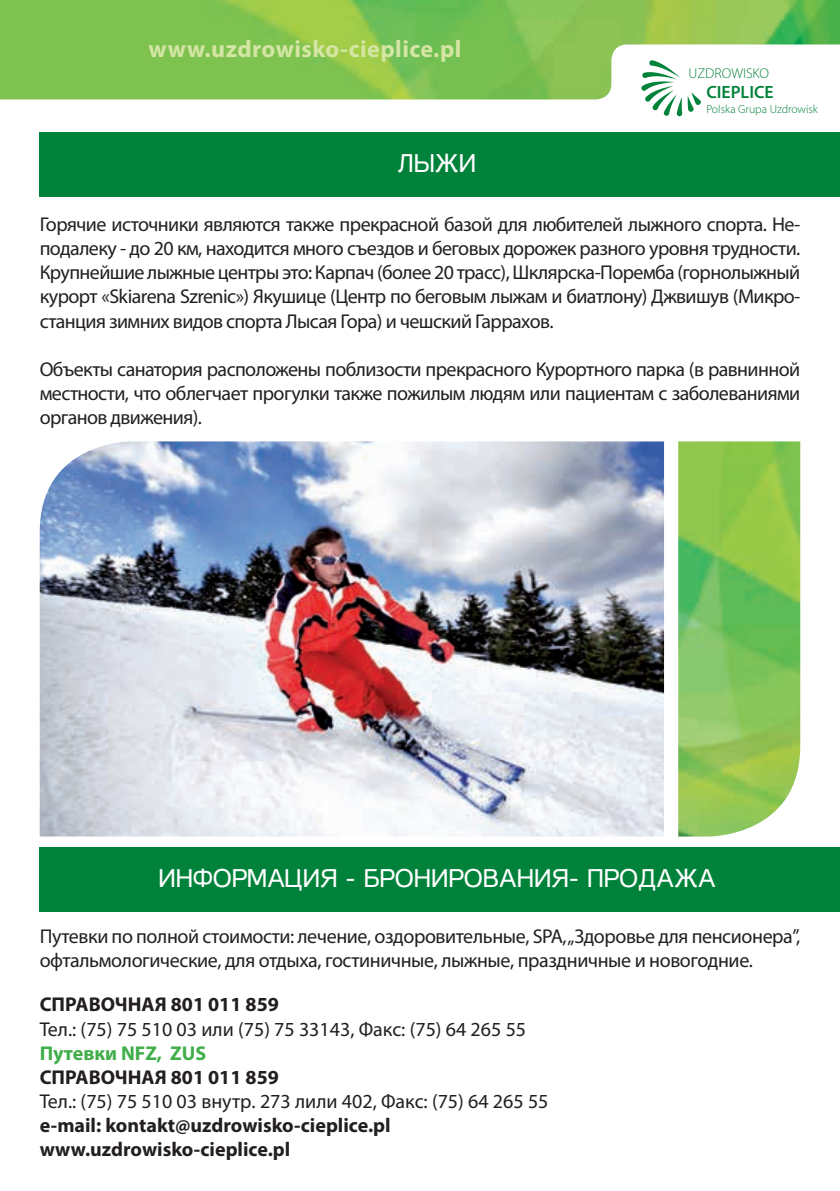
<style>
.page{position:relative;width:840px;height:1191px;background:#fff}
.page>*{position:absolute;margin:0;border:0;box-sizing:border-box;transform-origin:0 0}
.t1{font:26px "Casper";color:#fff}
.t2{font:700 24px "Myriad Pro";letter-spacing:.02em;color:#d5e6a4}
.t3{font:20px/24px "Myriad Pro";letter-spacing:-.02em;color:#231f20;text-align:justify}
.t4{font:700 20px/24px "Myriad Pro";color:#231f20}
.t5{font:20px "Myriad Pro";color:#231f20}
.t6{font:700 20px "Myriad Pro";color:#40ae49}
.t7{font:600 17.8px "Myriad Pro";color:#00823a}
.t8{font:300 14.2px "Myriad Pro";color:#00823a}
.t9{font:300 11.8px "Myriad Pro";color:#00823a}
</style>
<div class="page">
<div style="left:40px;top:132px;width:799px;height:65px;background:#00823a"></div>
<div style="left:40px;top:847px;width:799px;height:64px;background:#00823a"></div>
<svg style="left:645px;top:99px;width:55px;height:17px"></svg>
<img style="left:0;top:0;width:839px;height:99px">
<img style="left:40px;top:441px;width:623px;height:395px">
<img style="left:678px;top:441px;width:121px;height:395px">
<p class="t2" style="left:148px;top:33px;width:314px">www.uzdrowisko-cieplice.pl</p>
<h1 class="t1" style="left:397px;top:149px;width:77px">ЛЫЖИ</h1>
<p class="t8" style="left:688px;top:65px;width:82px">UZDROWISKO</p>
<p class="t7" style="left:706px;top:80px;width:69px">CIEPLICE</p>
<p class="t9" style="left:706px;top:102px;width:113px">Polska Grupa Uzdrowisk</p>
<p class="t3" style="left:40px;top:212px;width:761px">Горячие источники являются также прекрасной базой для любителей лыжного спорта. Не&shy;подалеку - до 20 км, находится много съездов и беговых дорожек разного уровня трудности.<br>Крупнейшие лыжные центры это: Карпач (более 20 трасс), Шклярска-Поремба (горнолыжный курорт «Skiarena Szrenic») Якушице (Центр по беговым лыжам и биатлону) Джвишув (Микро&shy;станция зимних видов спорта Лысая Гора) и чешский Гаррахов.</p>
<p class="t3" style="left:40px;top:356px;width:761px">Объекты санатория расположены поблизости прекрасного Курортного парка (в равнинной местности, что облегчает прогулки также пожилым людям или пациентам с заболеваниями органов движения).</p>
<h1 class="t1" style="left:158px;top:864px;width:19px">ИНФОРМАЦИ</h1>
<h1 class="t1" style="left:320px;top:864px;width:62px">Я - БРОНИРОВАНИ</h1>
<h1 class="t1" style="left:551px;top:864px;width:71px">Я- ПРОДА</h1>
<h1 class="t1" style="left:673px;top:864px;width:42px">ЖА</h1>
<p class="t3" style="left:40px;top:924px;width:761px">Путевки по полной стоимости: лечение, оздоровительные, SPA, „Здоровье для пенсионера”, офтальмологические, для отдыха, гостиничные, лыжные, праздничные и новогодние.</p>
<p class="t4" style="left:40px;top:992px;width:240px">СПРАВОЧНАЯ 801 011 859</p>
<p class="t5" style="left:40px;top:1016px;width:487px">Тел.: (75) 75 510 03 или (75) 75 33143, Факс: (75) 64 265 55</p>
<p class="t6" style="left:40px;top:1039px;width:168px">Путевки NFZ, ZUS</p>
<p class="t4" style="left:40px;top:1064px;width:240px">СПРАВОЧНАЯ 801 011 859</p>
<p class="t5" style="left:40px;top:1088px;width:510px">Тел.: (75) 75 510 03 внутр. 273 лили 402, Факс: (75) 64 265 55</p>
<p class="t4" style="left:40px;top:1112px;width:352px">e-mail: kontakt@uzdrowisko-cieplice.pl www.uzdrowisko-cieplice.pl</p>
</div>
